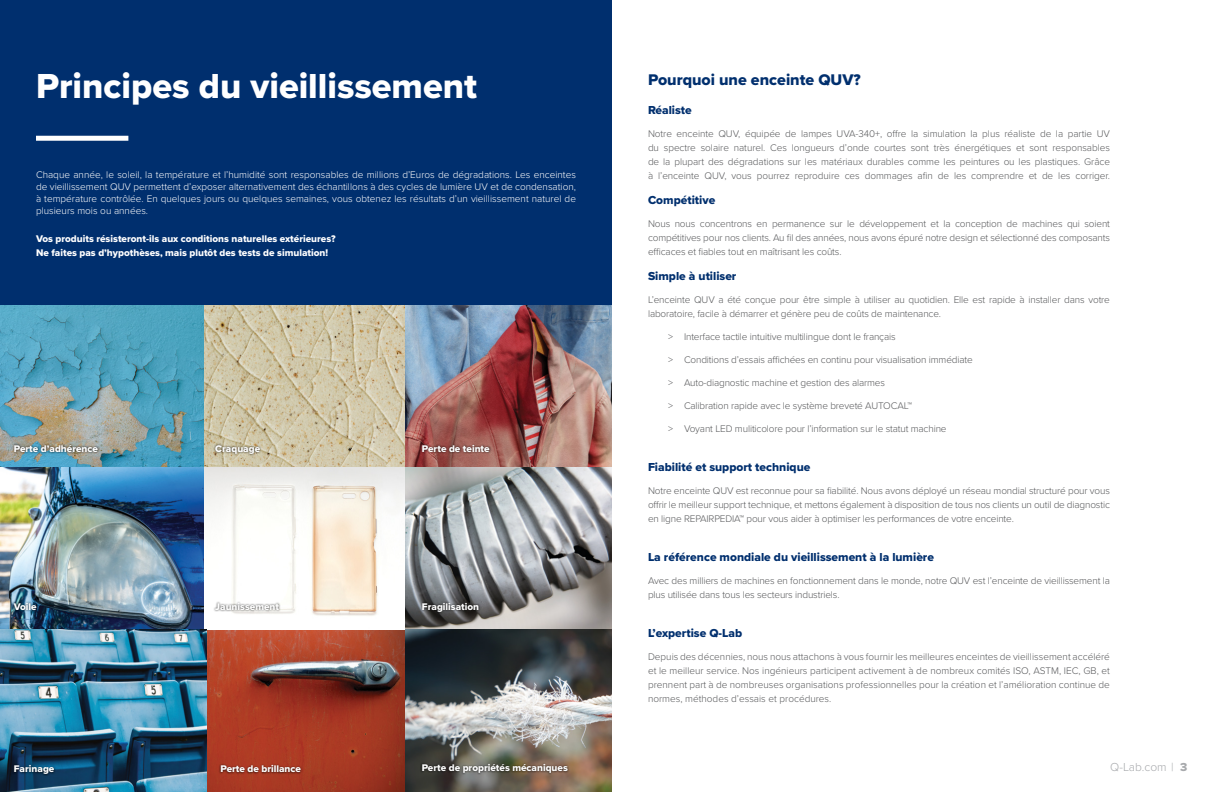
<style>
.page{position:relative;width:1224px;height:792px;background:#fff}
.page>*{position:absolute;margin:0;border:0;box-sizing:border-box;transform-origin:0 0}
.t1{font:36px "Proxima Nova Extrabld";color:#fff}
.t2{font:16px "Proxima Nova Extrabld";color:#002f6e}
.t3{font:12px "Proxima Nova Extrabld";color:#002f6e}
.t4{font:300 12px "Proxima Nova";color:#a7a9ac}
.t5{font:300 10px/14px "Proxima Nova";letter-spacing:-.015em;color:#58595b;text-align:justify}
.t6{font:300 10px/12px "Proxima Nova";color:#fff;text-align:justify}
.t7{font:10px/14px "Proxima Nova Extrabld";color:#fff}
.s1{font-family:"Proxima Nova Extrabld";font-weight:400}
</style>
<div class="page">
<div style="left:0;top:0;width:612px;height:305px;background:#002f6e"></div>
<img style="left:0;top:305px;width:204px;height:487px">
<img style="left:204px;top:305px;width:408px;height:487px">
<div style="left:12px;top:442px;width:88px;height:12px;background:#000;opacity:.75"></div>
<div style="left:12px;top:600px;width:27px;height:12px;background:#000;opacity:.75"></div>
<div style="left:12px;top:763px;width:44px;height:13px;background:#000;opacity:.75"></div>
<div style="left:214px;top:443px;width:48px;height:13px;background:#000;opacity:.75"></div>
<div style="left:213px;top:600px;width:69px;height:12px;background:#000;opacity:.75"></div>
<div style="left:420px;top:762px;width:150px;height:13px;background:#000;opacity:.75"></div>
<div style="left:420px;top:442px;width:72px;height:12px;background:#000;opacity:.75"></div>
<div style="left:420px;top:600px;width:61px;height:14px;background:#000;opacity:.75"></div>
<div style="left:219px;top:763px;width:84px;height:12px;background:#000;opacity:.75"></div>
<div style="left:36px;top:136px;width:92px;height:5px;background:#fff"></div>
<h1 class="t1" style="left:36px;top:60px;width:443px">Principes du vieillissement</h1>
<p class="t6" style="left:36px;top:169px;width:542px">Chaque année, le soleil, la température et l’humidité sont responsables de millions d’Euros de dégradations. Les enceintes de vieillissement QUV permettent d’exposer alternativement des échantillons à des cycles de lumière UV et de condensation, à température contrôlée. En quelques jours ou quelques semaines, vous obtenez les résultats d’un vieillissement naturel de plusieurs mois ou années.</p>
<p class="t7" style="left:36px;top:231px;width:301px">Vos produits résisteront-ils aux conditions naturelles extérieures?<br>Ne faites pas d’hypothèses, mais plutôt des tests de simulation!</p>
<p class="t7" style="left:14px;top:442px;width:86px">Perte d’adhérence</p>
<p class="t7" style="left:215px;top:442px;width:46px">Craquage</p>
<p class="t7" style="left:422px;top:442px;width:69px">Perte de teinte</p>
<p class="t7" style="left:14px;top:599px;width:24px">Voile</p>
<p class="t7" style="left:215px;top:599px;width:65px">Jaunissement</p>
<p class="t7" style="left:422px;top:599px;width:59px">Fragilisation</p>
<p class="t7" style="left:14px;top:762px;width:42px">Farinage</p>
<p class="t7" style="left:220px;top:762px;width:82px">Perte de brillance</p>
<p class="t7" style="left:422px;top:761px;width:148px">Perte de propriétés mécaniques</p>
<h2 class="t2" style="left:648px;top:67px;width:214px">Pourquoi une enceinte QUV?</h2>
<p class="t3" style="left:648px;top:101px;width:45px">Réaliste</p>
<p class="t5" style="left:648px;top:126px;width:464px">Notre enceinte QUV, équipée de lampes UVA-340+, offre la simulation la plus réaliste de la partie UV du spectre solaire naturel. Ces longueurs d’onde courtes sont très énergétiques et sont responsables de la plupart des dégradations sur les matériaux durables comme les peintures ou les plastiques. Grâce à l’enceinte QUV, vous pourrez reproduire ces dommages afin de les comprendre et de les corriger.</p>
<p class="t3" style="left:648px;top:191px;width:69px">Compétitive</p>
<p class="t5" style="left:648px;top:216px;width:464px">Nous nous concentrons en permanence sur le développement et la conception de machines qui soient compétitives pour nos clients. Au fil des années, nous avons épuré notre design et sélectionné des composants efficaces et fiables tout en maîtrisant les coûts.</p>
<p class="t3" style="left:648px;top:267px;width:90px">Simple à utiliser</p>
<p class="t5" style="left:648px;top:292px;width:463px">L’enceinte QUV a été conçue pour être simple à utiliser au quotidien. Elle est rapide à installer dans votre laboratoire, facile à démarrer et génère peu de coûts de maintenance.</p>
<p class="t5" style="left:668px;top:329px;width:229px">&gt; Interface tactile intuitive multilingue dont le français</p>
<p class="t5" style="left:668px;top:352px;width:306px">&gt; Conditions d’essais affichées en continu pour visualisation immédiate</p>
<p class="t5" style="left:668px;top:375px;width:219px">&gt; Auto-diagnostic machine et gestion des alarmes</p>
<p class="t5" style="left:668px;top:398px;width:245px">&gt; Calibration rapide avec le système breveté AUTOCAL™</p>
<p class="t5" style="left:668px;top:421px;width:280px">&gt; Voyant LED muliticolore pour l’information sur le statut machine</p>
<p class="t3" style="left:648px;top:458px;width:164px">Fiabilité et support technique</p>
<p class="t5" style="left:648px;top:483px;width:464px">Notre enceinte QUV est reconnue pour sa fiabilité. Nous avons déployé un réseau mondial structuré pour vous offrir le meilleur support technique, et mettons également à disposition de tous nos clients un outil de diagnostic en ligne REPAIRPEDIA™ pour vous aider à optimiser les performances de votre enceinte.</p>
<p class="t3" style="left:648px;top:548px;width:287px">La référence mondiale du vieillissement à la lumière</p>
<p class="t5" style="left:648px;top:573px;width:463px">Avec des milliers de machines en fonctionnement dans le monde, notre QUV est l’enceinte de vieillissement la plus utilisée dans tous les secteurs industriels.</p>
<p class="t3" style="left:648px;top:624px;width:96px">L’expertise Q-Lab</p>
<p class="t5" style="left:648px;top:649px;width:464px">Depuis des décennies, nous nous attachons à vous fournir les meilleures enceintes de vieillissement accéléré et le meilleur service. Nos ingénieurs participent activement à de nombreux comités ISO, ASTM, IEC, GB, et prennent part à de nombreuses organisations professionnelles pour la création et l’amélioration continue de normes, méthodes d’essais et procédures.</p>
<p class="t4" style="left:1110px;top:758px;width:78px">Q-Lab.com | <span class="s1">3</span></p>
</div>
